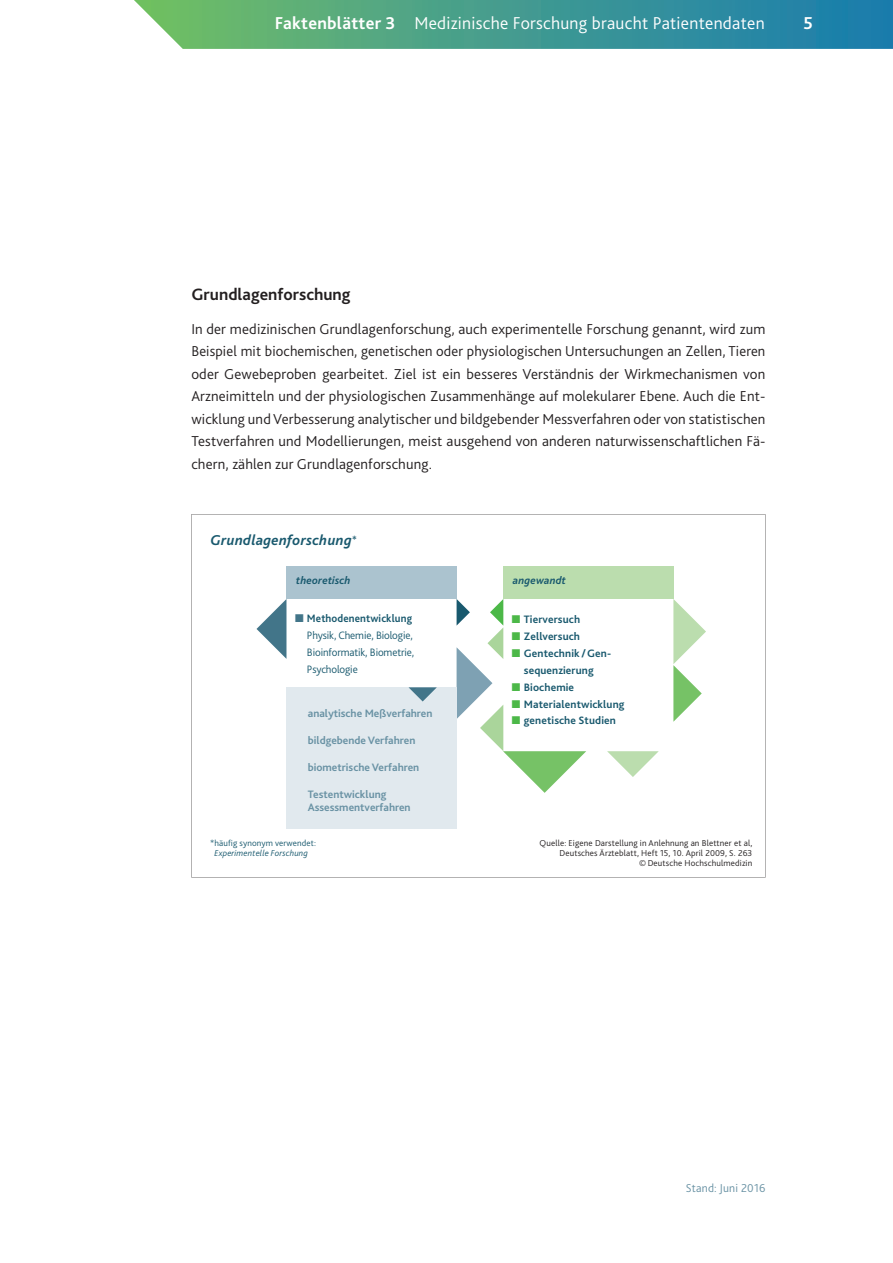
<style>
.page{position:relative;width:893px;height:1263px;background:#fff}
.page>*{position:absolute;margin:0;border:0;box-sizing:border-box;transform-origin:0 0}
.t1{font:300 18px "Bliss 2";letter-spacing:.015em;color:#fff}
.t2{font:700 18px "Bliss 2";color:#fff}
.t3{font:700 17.25px "Bliss 2";color:#231f20}
.t4{font:300 15px/22.5px "Bliss 2";letter-spacing:.01em;color:#231f20;text-align:justify}
.t5{font:italic 700 15px "Bliss 2";letter-spacing:.015em;color:#19596e}
.t6{font:300 12px "Bliss 2";letter-spacing:.015em;color:#6992a4}
.t7{font:700 11.25px/16.8px "Bliss 2";letter-spacing:.01em;color:#19596e;text-align:center}
.t8{font:700 11.25px/13.5px "Bliss 2";color:#6992a4}
.t9{font:300 11.25px/16.8px "Bliss 2";letter-spacing:-.01em;color:#19596e}
.t10{font:italic 700 11.25px "Bliss 2";letter-spacing:.01em;color:#19596e}
.t11{font:300 9px/10.2px "Bliss 2";letter-spacing:.015em;color:#231f20;text-align:right}
.t12{font:300 9px "Bliss 2";letter-spacing:.015em;color:#19596e}
.t13{font:italic 300 9px "Bliss 2";letter-spacing:.015em;color:#19596e}
.s1{font-weight:700}
.s2{font-style:normal;font-size:10.2px}
.s3{color:#427589}
.s4{color:#4cb848}
</style>
<div class="page">
<svg style="left:134px;top:0;width:759px;height:49px;background:#499e91"></svg>
<svg style="left:191px;top:514px;width:574px;height:364px"></svg>
<svg style="left:257px;top:599px;width:29px;height:60px"></svg>
<svg style="left:607px;top:751px;width:52px;height:26px"></svg>
<svg style="left:673px;top:599px;width:33px;height:123px"></svg>
<svg style="left:457px;top:599px;width:129px;height:194px"></svg>
<div style="left:286px;top:567px;width:171px;height:32px;background:#abc3cf"></div>
<div style="left:286px;top:687px;width:171px;height:142px;background:#e1e9ee"></div>
<svg style="left:409px;top:687px;width:28px;height:14px"></svg>
<div style="left:503px;top:567px;width:170px;height:32px;background:#bbddae"></div>
<p class="t1" style="left:275px;top:12px;width:492px"><span class="s1">Faktenblätter 3</span> Medizinische Forschung braucht Patientendaten</p>
<p class="t2" style="left:803px;top:12px;width:11px">5</p>
<p class="t3" style="left:191px;top:284px;width:161px">Grundlagenforschung</p>
<p class="t4" style="left:191px;top:318px;width:576px">In der medizinischen Grundlagenforschung, auch experimentelle Forschung genannt, wird zum Beispiel mit biochemischen, genetischen oder physiologischen Untersuchungen an Zellen, Tieren oder Gewebeproben gearbeitet. Ziel ist ein besseres Verständnis der Wirkmechanismen von Arzneimitteln und der physiologischen Zusammenhänge auf molekularer Ebene. Auch die Ent&shy;wicklung und Verbesserung analytischer und bildgebender Messverfahren oder von statistischen Testverfahren und Modellierungen, meist ausgehend von anderen naturwissenschaftlichen Fä&shy;chern, zählen zur Grundlagenforschung.</p>
<p class="t5" style="left:211px;top:531px;width:148px">Grundlagenforschung<span class="s2">*</span></p>
<p class="t10" style="left:296px;top:573px;width:56px">theoretisch</p>
<p class="t9" style="left:307px;top:610px;width:109px;text-indent:-12px"><span class="s3">■</span> <span class="s1">Methodenentwicklung<br></span>Physik, Chemie, Biologie,<br>Bioinformatik, Biometrie,<br>Psychologie</p>
<p class="t8" style="left:308px;top:706px;width:126px">analytische Meßverfahren</p>
<p class="t8" style="left:308px;top:733px;width:109px">bildgebende Verfahren</p>
<p class="t8" style="left:308px;top:760px;width:113px">biometrische Verfahren</p>
<p class="t8" style="left:308px;top:787px;width:104px">Testentwicklung<br>Assessmentverfahren</p>
<p class="t12" style="left:210px;top:837px;width:108px">* häufig synonym verwendet:</p>
<p class="t13" style="left:214px;top:847px;width:95px">Experimentelle Forschung</p>
<p class="t10" style="left:513px;top:573px;width:55px">angewandt</p>
<p class="t7" style="left:512px;top:611px;width:70px"><span class="s4">■</span> Tierversuch</p>
<p class="t7" style="left:512px;top:628px;width:70px"><span class="s4">■</span> Zellversuch</p>
<p class="t7" style="left:512px;top:645px;width:101px"><span class="s4">■</span> Gentechnik / Gen&shy;sequenzierung</p>
<p class="t7" style="left:512px;top:678px;width:64px"><span class="s4">■</span> Biochemie</p>
<p class="t7" style="left:512px;top:695px;width:114px"><span class="s4">■</span> Materialentwicklung</p>
<p class="t7" style="left:512px;top:712px;width:105px"><span class="s4">■</span> genetische Studien</p>
<p class="t11" style="left:540px;top:838px;width:214px">Quelle: Eigene Darstellung in Anlehnung an Blettner et al,<br>Deutsches Ärzteblatt, Heft 15, 10. April 2009, S. 263<br>© Deutsche Hochschulmedizin</p>
<p class="t6" style="left:686px;top:1181px;width:81px">Stand: Juni 2016</p>
</div>
